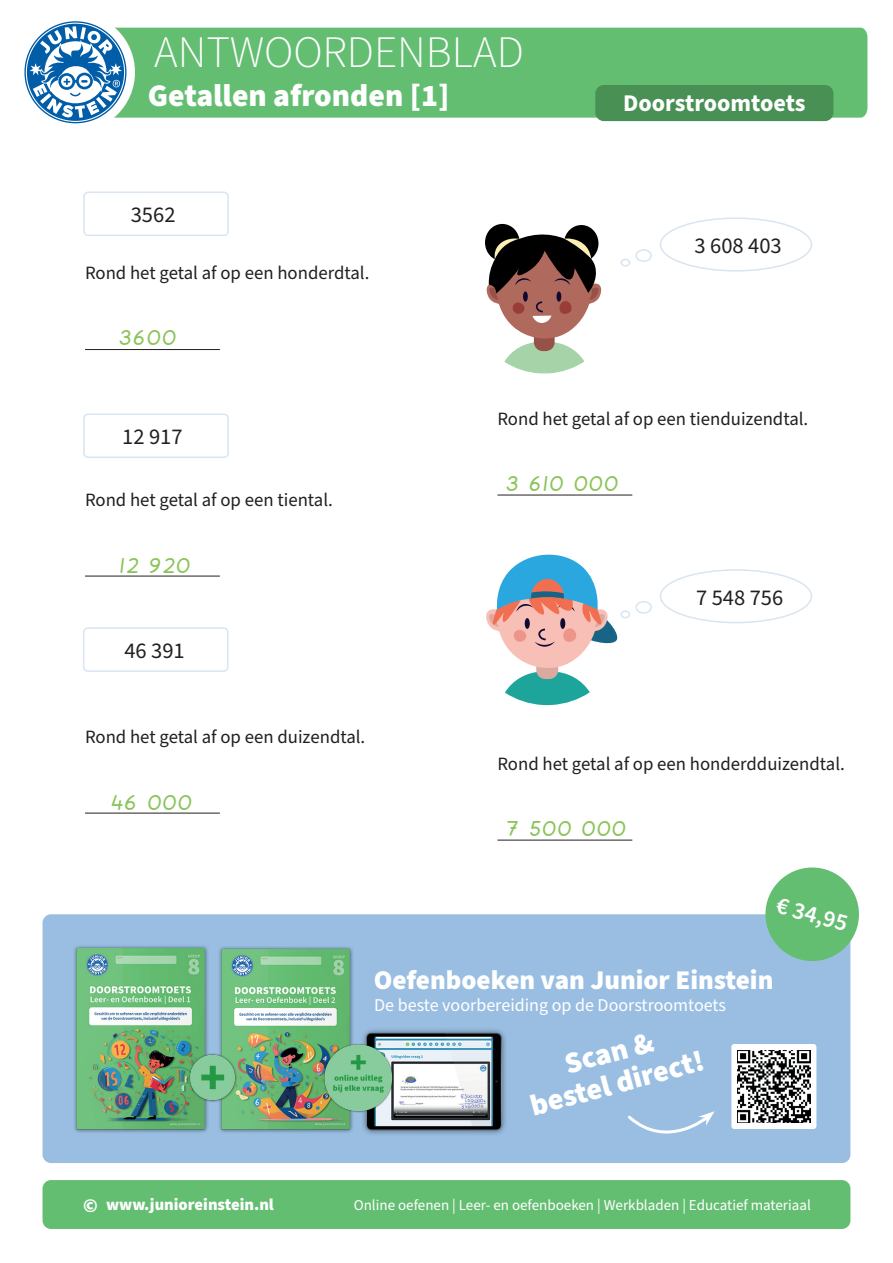
<style>
.page{position:relative;width:893px;height:1263px;background:#fff}
.page>*{position:absolute;margin:0;border:0;box-sizing:border-box;transform-origin:0 0}
.t1{font:300 45px "Source Sans Pro";color:#fff}
.t2{font:900 31.5px "Source Sans Pro";color:#fff}
.t3{font:30px "JE blokletters basis Regular";color:#89c458}
.t4{font:900 30px/31.5px "Source Sans Pro";color:#fff;text-align:center}
.t5{font:900 27px "Source Sans Pro";color:#fff}
.t6{font:700 24px "Source Sans Pro";color:#fff}
.t7{font:600 24px "Source Sans Pro";color:#fff}
.t8{font:22.5px "Source Sans Pro";color:#231f20}
.t9{font:18.75px "Source Sans Pro";color:#231f20}
.t10{font:18px "Source Sans Pro";color:#fff}
.t11{font:900 16.5px "Source Sans Pro";color:#fff}
.t12{font:15px "Source Sans Pro";color:#fff}
.s1{font-size:19.5px}
</style>
<div class="page">
<div style="left:43px;top:1180px;width:807px;height:49px;background:#64be72;border-radius:9px"></div>
<div style="left:126px;top:28px;width:741px;height:90px;background:#64be72"></div>
<div style="left:595px;top:85px;width:238px;height:36px;background:#489054;border-radius:9px"></div>
<div style="left:16px;top:13px;width:119px;height:119px;background:#fff;border-radius:50%"></div>
<svg style="left:24px;top:21px;width:102px;height:102px"></svg>
<div style="left:43px;top:914px;width:807px;height:249px;background:#99bee2;border-radius:9px"></div>
<div style="left:731px;top:1044px;width:85px;height:85px;background:#fff;border-radius:3px"></div>
<img style="left:737px;top:1050px;width:73px;height:73px">
<svg style="left:628px;top:1111px;width:87px;height:23px"></svg>
<img style="left:368px;top:1029px;width:138px;height:106px">
<img style="left:223px;top:947px;width:145px;height:186px">
<img style="left:74px;top:946px;width:149px;height:187px">
<img style="left:185px;top:1050px;width:55px;height:54px">
<img style="left:319px;top:1038px;width:78px;height:79px">
<div style="left:765px;top:867px;width:94px;height:94px;background:#64be72;border-radius:50%"></div>
<hr style="left:85px;top:349px;width:135px;height:1px;background:#231f20">
<hr style="left:85px;top:576px;width:135px;height:1px;background:#231f20">
<hr style="left:85px;top:813px;width:135px;height:1px;background:#231f20">
<hr style="left:497px;top:495px;width:135px;height:1px;background:#231f20">
<hr style="left:497px;top:840px;width:135px;height:1px;background:#231f20">
<div style="left:83px;top:192px;width:146px;height:44px;border:2px solid #d7e5f4;border-radius:4px"></div>
<div style="left:83px;top:413px;width:146px;height:45px;border:2px solid #d7e5f4;border-radius:4px"></div>
<svg style="left:485px;top:223px;width:117px;height:150px"></svg>
<div style="left:660px;top:217px;width:152px;height:55px;border:2px solid #d8e5f1;border-radius:50%"></div>
<div style="left:635px;top:249px;width:17px;height:13px;border:2px solid #d8e5f1;border-radius:50%"></div>
<div style="left:620px;top:259px;width:10px;height:8px;border:2px solid #d8e5f1;border-radius:50%"></div>
<svg style="left:486px;top:554px;width:132px;height:151px"></svg>
<div style="left:660px;top:569px;width:152px;height:54px;border:2px solid #d8e5f1;border-radius:50%"></div>
<div style="left:635px;top:601px;width:17px;height:13px;border:2px solid #d8e5f1;border-radius:50%"></div>
<div style="left:620px;top:610px;width:10px;height:8px;border:2px solid #d8e5f1;border-radius:50%"></div>
<div style="left:83px;top:627px;width:146px;height:45px;border:2px solid #d7e5f4;border-radius:4px"></div>
<h1 class="t1" style="left:154px;top:22px;width:371px">ANTWOORDENBLAD</h1>
<h2 class="t2" style="left:148px;top:74px;width:303px">Getallen afronden [1]</h2>
<p class="t6" style="left:623px;top:87px;width:184px">Doorstroomtoets</p>
<p class="t8" style="left:131px;top:200px;width:46px">3562</p>
<p class="t9" style="left:85px;top:260px;width:286px">Rond het getal af op een honderdtal.</p>
<h3 class="t3" style="left:119px;top:324px;width:59px">3600</h3>
<p class="t8" style="left:122px;top:422px;width:62px">12 917</p>
<p class="t9" style="left:85px;top:487px;width:249px">Rond het getal af op een tiental.</p>
<h3 class="t3" style="left:119px;top:551px;width:74px">12 920</h3>
<p class="t8" style="left:124px;top:636px;width:62px">46 391</p>
<p class="t9" style="left:85px;top:724px;width:282px">Rond het getal af op een duizendtal.</p>
<h3 class="t3" style="left:111px;top:788px;width:84px">46 000</h3>
<p class="t8" style="left:694px;top:230px;width:89px">3 608 403</p>
<p class="t9" style="left:497px;top:406px;width:312px">Rond het getal af op een tienduizendtal.</p>
<h3 class="t3" style="left:506px;top:469px;width:114px">3 610 000</h3>
<p class="t8" style="left:696px;top:583px;width:89px">7 548 756</p>
<p class="t9" style="left:497px;top:751px;width:349px">Rond het getal af op een honderdduizendtal.</p>
<h3 class="t3" style="left:506px;top:815px;width:122px">7 500 000</h3>
<p class="t7" style="left:781px;top:889px;width:75px;rotate:15deg">€ 34,95</p>
<h3 class="t5" style="left:374px;top:962px;width:401px">Oefenboeken van Junior Einstein</h3>
<p class="t10" style="left:374px;top:993px;width:353px">De beste voorbereiding op de Doorstroomtoets</p>
<h3 class="t4" style="left:519px;top:1061px;width:180px;rotate:-15deg">Scan &amp; bestel direct!</h3>
<p class="t11" style="left:83px;top:1193px;width:192px"><span class="s1">©</span> www.junioreinstein.nl</p>
<p class="t12" style="left:354px;top:1195px;width:458px">Online oefenen | Leer- en oefenboeken | Werkbladen | Educatief materiaal</p>
</div>
